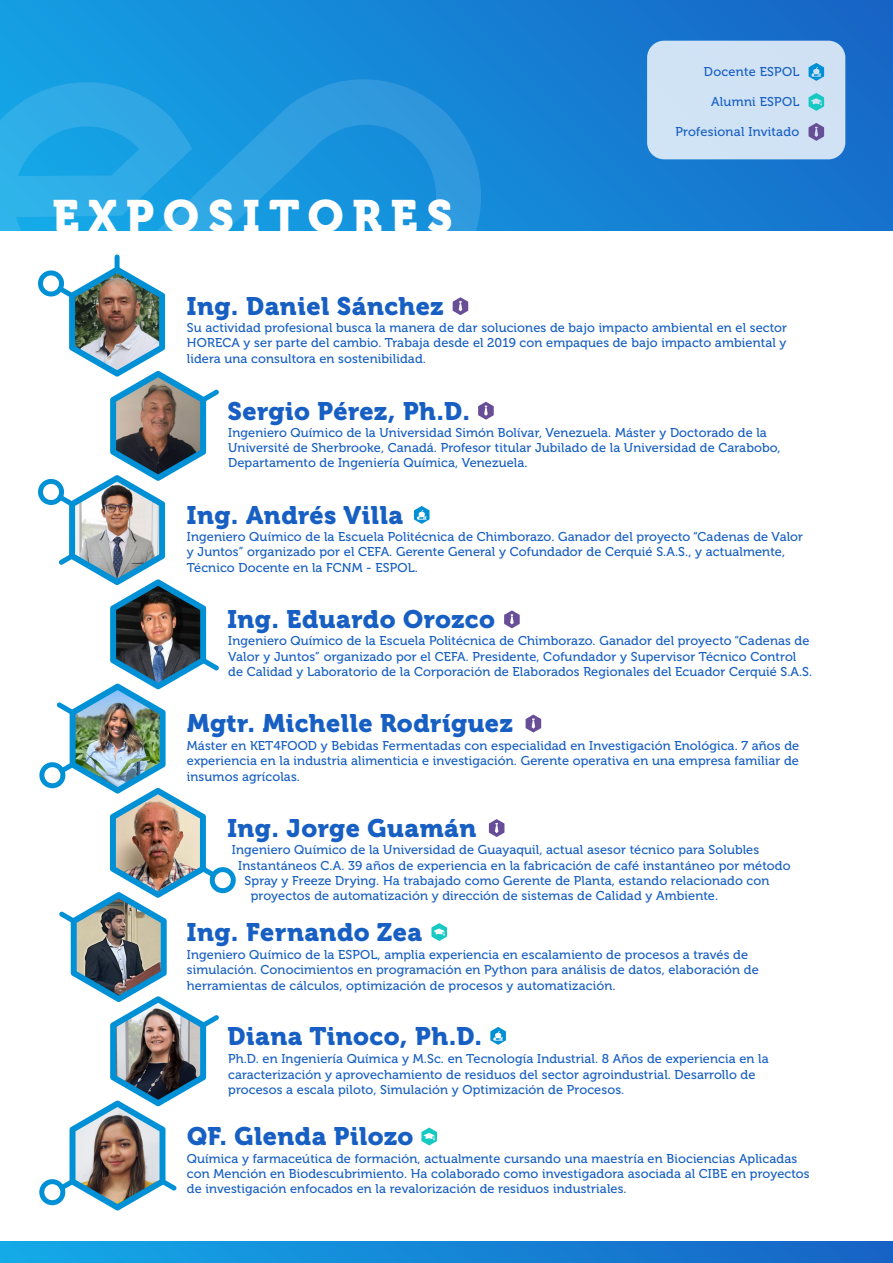
<style>
.page{position:relative;width:893px;height:1263px;background:#fff}
.page>*{position:absolute;margin:0;border:0;box-sizing:border-box;transform-origin:0 0}
.t1{font:45px "Museo 900";letter-spacing:.2em;color:#fff}
.t2{font:25.2px "Museo 900";letter-spacing:.02em;color:#175fc3}
.t3{font:12.75px/15.3px "Museo 500";letter-spacing:.01em;color:#175fc3}
</style>
<div class="page">
<div style="left:0;top:0;width:893px;height:231px;background:linear-gradient(to right,#149ee2,#176cc9)"></div>
<svg style="left:0;top:79px;width:481px;height:237px"></svg>
<div style="left:0;top:1242px;width:893px;height:21px;background:linear-gradient(to right,#14aae8,#1762c5)"></div>
<div style="left:115px;top:255px;width:5px;height:17px;background:#0090d6;border-radius:2px"></div>
<img style="left:37px;top:267px;width:199px;height:943px">
<div style="left:647px;top:41px;width:198px;height:118px;background:#d0e3f5;border-radius:17px"></div>
<svg style="left:808px;top:63px;width:16px;height:18px"></svg>
<svg style="left:808px;top:123px;width:16px;height:18px"></svg>
<svg style="left:808px;top:93px;width:16px;height:18px"></svg>
<svg style="left:490px;top:1027px;width:16px;height:18px"></svg>
<svg style="left:431px;top:923px;width:16px;height:18px"></svg>
<svg style="left:421px;top:1127px;width:16px;height:18px"></svg>
<svg style="left:414px;top:506px;width:15px;height:18px"></svg>
<svg style="left:453px;top:297px;width:15px;height:18px"></svg>
<svg style="left:478px;top:402px;width:16px;height:18px"></svg>
<svg style="left:504px;top:610px;width:16px;height:18px"></svg>
<svg style="left:526px;top:715px;width:15px;height:17px"></svg>
<svg style="left:489px;top:819px;width:15px;height:18px"></svg>
<h1 class="t1" style="left:52px;top:191px;width:402px">EXPOSITORES</h1>
<h2 class="t2" style="left:187px;top:292px;width:258px">Ing. Daniel Sánchez</h2>
<p class="t3" style="left:704px;top:65px;width:97px">Docente ESPOL</p>
<p class="t3" style="left:711px;top:95px;width:90px">Alumni ESPOL</p>
<p class="t3" style="left:675px;top:125px;width:125px">Profesional Invitado</p>
<p class="t3" style="left:187px;top:320px;width:602px;text-align:justify">Su actividad profesional busca la manera de dar soluciones de bajo impacto ambiental en el sector HORECA y ser parte del cambio. Trabaja desde el 2019 con empaques de bajo impacto ambiental y lidera una consultora en sostenibilidad.</p>
<h2 class="t2" style="left:227px;top:396px;width:244px">Sergio Pérez, Ph.D.</h2>
<p class="t3" style="left:228px;top:425px;width:554px">Ingeniero Químico de la Universidad Simón Bolívar, Venezuela. Máster y Doctorado de la<br>Université de Sherbrooke, Canadá. Profesor titular Jubilado de la Universidad de Carabobo,<br>Departamento de Ingeniería Química, Venezuela.</p>
<h2 class="t2" style="left:187px;top:501px;width:218px">Ing. Andrés Villa</h2>
<p class="t3" style="left:187px;top:529px;width:618px">Ingeniero Químico de la Escuela Politécnica de Chimborazo. Ganador del proyecto “Cadenas de Valor y Juntos” organizado por el CEFA. Gerente General y Cofundador de Cerquié S.A.S., y actualmente,<br>Técnico Docente en la FCNM - ESPOL.</p>
<h2 class="t2" style="left:227px;top:605px;width:269px">Ing. Eduardo Orozco</h2>
<p class="t3" style="left:228px;top:634px;width:586px">Ingeniero Químico de la Escuela Politécnica de Chimborazo. Ganador del proyecto “Cadenas de<br>Valor y Juntos” organizado por el CEFA. Presidente, Cofundador y Supervisor Técnico Control de Calidad y Laboratorio de la Corporación de Elaborados Regionales del Ecuador Cerquié S.A.S.</p>
<h2 class="t2" style="left:187px;top:709px;width:327px">Mgtr. Michelle Rodríguez</h2>
<p class="t3" style="left:187px;top:738px;width:614px;text-align:justify">Máster en KET4FOOD y Bebidas Fermentadas con especialidad en Investigación Enológica. 7 años de experiencia en la industria alimenticia e investigación. Gerente operativa en una empresa familiar de insumos agrícolas.</p>
<h2 class="t2" style="left:227px;top:814px;width:250px">Ing. Jorge Guamán</h2>
<p class="t3" style="left:232px;top:843px;width:529px">Ingeniero Químico de la Universidad de Guayaquil, actual asesor técnico para Solubles</p>
<p class="t3" style="left:238px;top:858px;width:554px">Instantáneos C.A. 39 años de experiencia en la fabricación de café instantáneo por método</p>
<p class="t3" style="left:244px;top:873px;width:526px">Spray y Freeze Drying. Ha trabajado como Gerente de Planta, estando relacionado con</p>
<p class="t3" style="left:251px;top:888px;width:469px">proyectos de automatización y dirección de sistemas de Calidad y Ambiente.</p>
<h2 class="t2" style="left:187px;top:918px;width:237px">Ing. Fernando Zea</h2>
<p class="t3" style="left:187px;top:947px;width:573px">Ingeniero Químico de la ESPOL, amplia experiencia en escalamiento de procesos a través de simulación. Conocimientos en programación en Python para análisis de datos, elaboración de herramientas de cálculos, optimización de procesos y automatización.</p>
<h2 class="t2" style="left:227px;top:1022px;width:256px">Diana Tinoco, Ph.D.</h2>
<p class="t3" style="left:228px;top:1051px;width:542px">Ph.D. en Ingeniería Química y M.Sc. en Tecnología Industrial. 8 Años de experiencia en la caracterización y aprovechamiento de residuos del sector agroindustrial. Desarrollo de procesos a escala piloto, Simulación y Optimización de Procesos.</p>
<h2 class="t2" style="left:187px;top:1122px;width:228px">QF. Glenda Pilozo</h2>
<p class="t3" style="left:187px;top:1151px;width:624px">Química y farmaceútica de formación, actualmente cursando una maestría en Biociencias Aplicadas con Mención en Biodescubrimiento. Ha colaborado como investigadora asociada al CIBE en proyectos de investigación enfocados en la revalorización de residuos industriales.</p>
</div>
